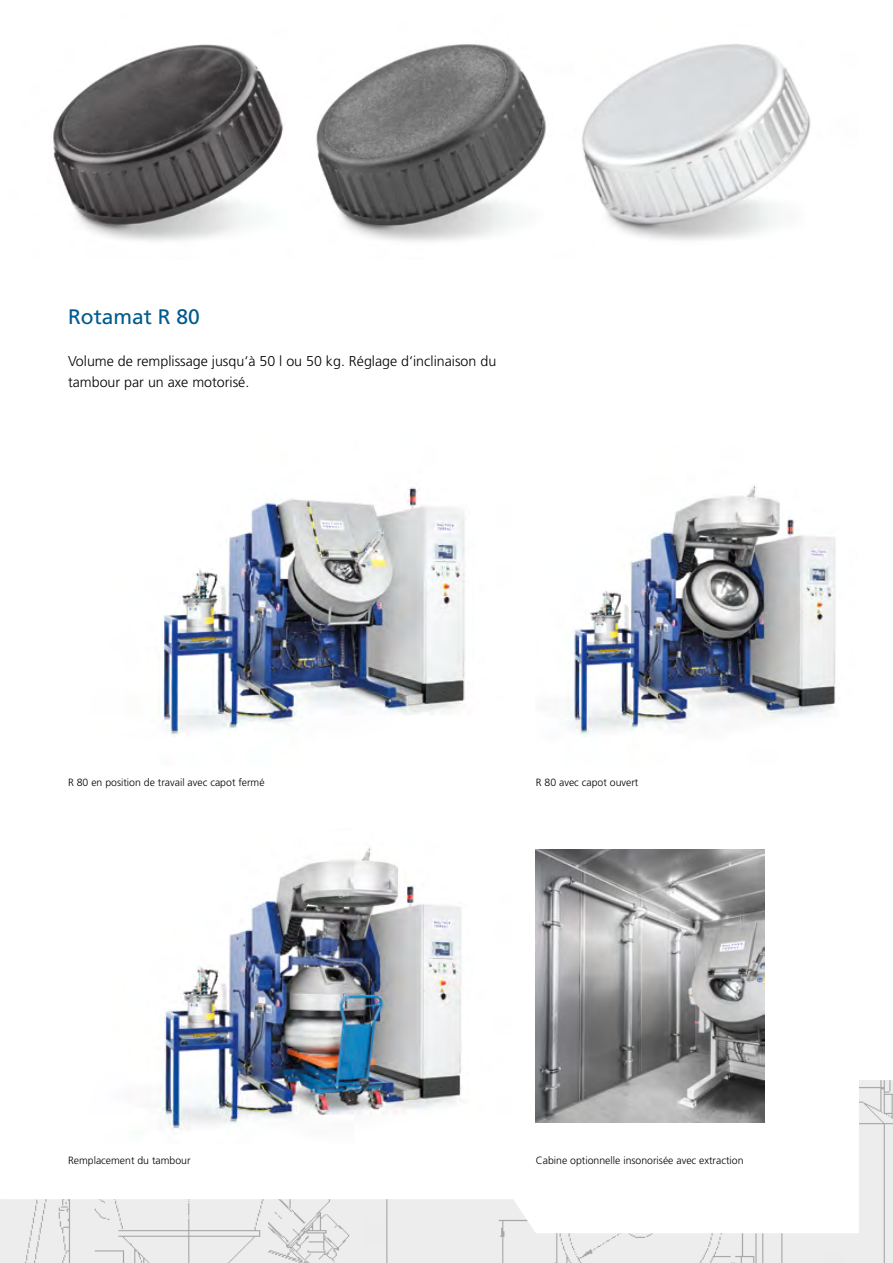
<style>
.page{position:relative;width:893px;height:1263px;background:#fff}
.page>*{position:absolute;margin:0;border:0;box-sizing:border-box;transform-origin:0 0}
.t1{font:21px "Frutiger";color:#005a8d}
.t2{font:300 14.25px/21px "Frutiger";color:#000}
.t3{font:300 10.5px "Frutiger";color:#000}
</style>
<div class="page">
<img style="left:1px;top:1080px;width:892px;height:183px">
<img style="left:0;top:1199px;width:1px;height:64px">
<img style="left:53px;top:44px;width:758px;height:198px">
<img style="left:163px;top:487px;width:302px;height:250px">
<img style="left:68px;top:846px;width:444px;height:297px">
<img style="left:568px;top:485px;width:268px;height:250px">
<img style="left:536px;top:849px;width:229px;height:273px">
<h1 class="t1" style="left:68px;top:304px;width:133px">Rotamat R 80</h1>
<h2 class="t2" style="left:68px;top:351px;width:430px">Volume de remplissage jusqu‘à 50 l ou 50 kg. Réglage d‘inclinaison du tambour par un axe motorisé.</h2>
<p class="t3" style="left:68px;top:776px;width:198px">R 80 en position de travail avec capot fermé</p>
<p class="t3" style="left:68px;top:1154px;width:124px">Remplacement du tambour</p>
<p class="t3" style="left:536px;top:776px;width:104px">R 80 avec capot ouvert</p>
<p class="t3" style="left:536px;top:1154px;width:209px">Cabine optionnelle insonorisée avec extraction</p>
</div>
